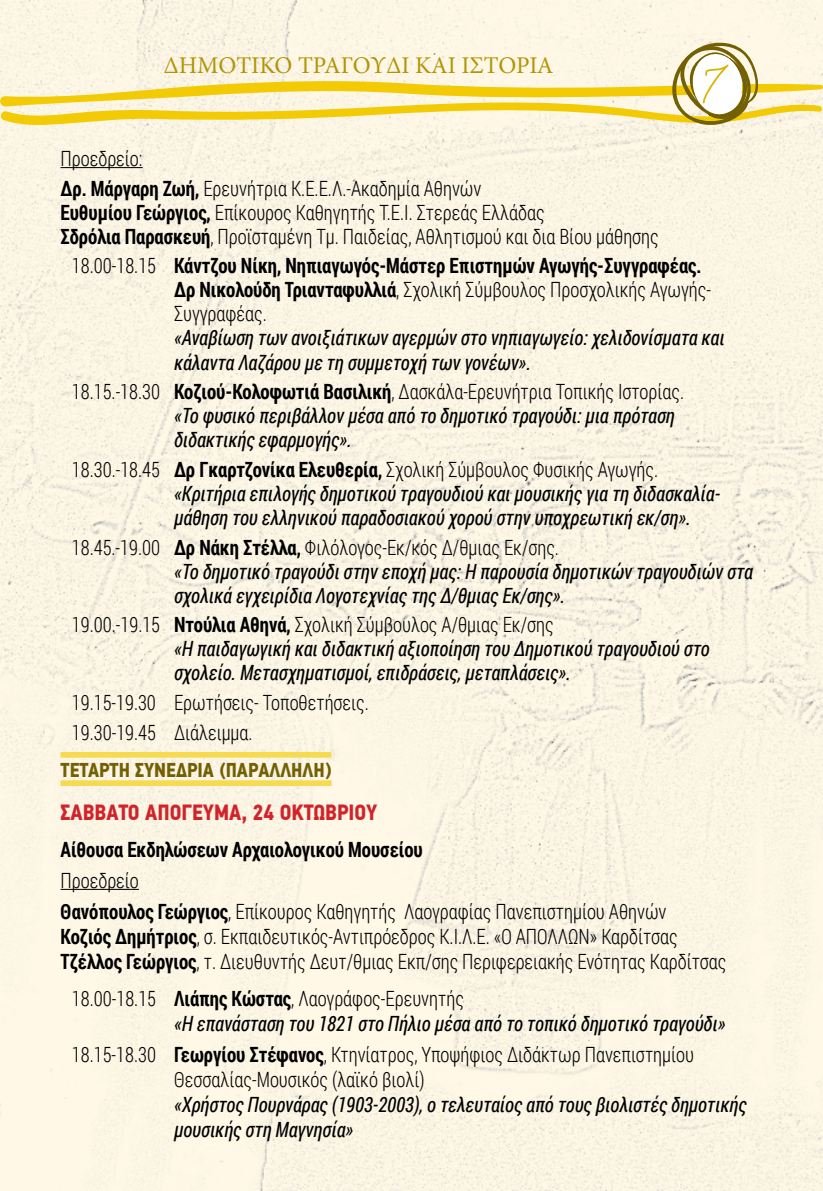
<style>
.page{position:relative;width:823px;height:1191px;background:#fff}
.page>*{position:absolute;margin:0;border:0;box-sizing:border-box;transform-origin:0 0}
.t1{font:54px "Aka Acid GR Calligram";color:#d8b605}
.t2{font:24px "Minion Pro";color:#b29504}
.t3{font:700 22px "PF Din Text Cond Pro";color:#d2232a}
.t4{font:italic 21px/24px "Roboto Condensed";color:#000;scale:.9 1}
.t5{font:300 21px/29.6px "Roboto Condensed";color:#000;scale:.9 1}
.t6{font:700 21px/24px "Roboto Condensed";color:#000;scale:.9 1}
.t7{font:700 20px "PF Din Text Cond Pro";color:#726002}
.s1{font-weight:700}
.s2{font-weight:300}
.s3{font-weight:300;font-style:normal}
.s4{font-weight:700;font-style:normal}
</style>
<div class="page">
<img style="left:0;top:0;width:822px;height:1191px">
<svg style="left:0;top:40px;width:822px;height:87px;background:#f6eab6"></svg>
<hr style="left:60px;top:167px;width:82px;height:1px;background:#000">
<div style="left:60px;top:752px;width:271px;height:5px;background:#f6db50"></div>
<div style="left:60px;top:780px;width:271px;height:6px;background:#f6db50"></div>
<hr style="left:60px;top:889px;width:79px;height:1px;background:#000">
<p class="t2" style="left:163px;top:49px;width:391px">ΔΗΜΟΤΙΚΟ ΤΡΑΓΟΥΔΙ ΚΑΙ ΙΣΤΟΡΙΑ</p>
<h1 class="t1" style="left:697px;top:55px;width:29px">7</h1>
<p class="t5" style="left:60px;top:143px;width:469px">Προεδρείο:<br><span class="s1">Δρ. Μάργαρη Ζωή,</span> Ερευνήτρια Κ.Ε.Ε.Λ.-Ακαδημία Αθηνών</p>
<p class="t5" style="left:60px;top:200px;width:665px;line-height:24px"><span class="s1">Ευθυμίου Γεώργιος,</span> Επίκουρος Καθηγητής Τ.Ε.Ι. Στερεάς Ελλάδας<br><span class="s1">Σδρόλια Παρασκευή</span>, Προϊσταμένη Τμ. Παιδείας, Αθλητισμού και δια Βίου μάθησης</p>
<p class="t6" style="left:174px;top:253px;width:598px;text-indent:-102px"><span class="s2">18.00-18.15</span> Κάντζου Νίκη, Νηπιαγωγός-Μάστερ Επιστημών Αγωγής-Συγγραφέας.<br>Δρ Νικολούδη Τριανταφυλλιά<span class="s2">, Σχολική Σύμβουλος Προσχολικής Αγωγής-<br>Συγγραφέας.</span></p>
<p class="t4" style="left:174px;top:325px;width:613px">«Αναβίωση των ανοιξιάτικων αγερμών στο νηπιαγωγείο: χελιδονίσματα και κάλαντα Λαζάρου με τη συμμετοχή των γονέων».</p>
<p class="t4" style="left:174px;top:379px;width:568px;text-indent:-102px"><span class="s3">18.15.-18.30</span> <span class="s4">Κοζιού-Κολοφωτιά Βασιλική</span><span class="s3">, Δασκάλα-Ερευνήτρια Τοπικής Ιστορίας. </span>«Το φυσικό περιβάλλον μέσα από το δημοτικό τραγούδι: μια πρόταση διδακτικής εφαρμογής».</p>
<p class="t4" style="left:174px;top:457px;width:608px;text-indent:-102px"><span class="s3">18.30.-18.45</span> <span class="s4">Δρ Γκαρτζονίκα Ελευθερία,</span> <span class="s3">Σχολική Σύμβουλος Φυσικής Αγωγής. </span>«Κριτήρια επιλογής δημοτικού τραγουδιού και μουσικής για τη διδασκαλία&shy;μάθηση του ελληνικού παραδοσιακού χορού στην υποχρεωτική εκ/ση».</p>
<p class="t4" style="left:174px;top:534px;width:644px;text-indent:-102px"><span class="s3">18.45.-19.00</span> <span class="s4">Δρ Νάκη Στέλλα,</span> <span class="s3">Φιλόλογος-Εκ/κός Δ/θμιας Εκ/σης.<br></span>«Το δημοτικό τραγούδι στην εποχή μας: Η παρουσία δημοτικών τραγουδιών στα σχολικά εγχειρίδια Λογοτεχνίας της Δ/θμιας Εκ/σης».</p>
<p class="t4" style="left:174px;top:612px;width:596px;text-indent:-102px"><span class="s3">19.00.-19.15</span> <span class="s4">Ντούλια Αθηνά,</span> <span class="s3">Σχολική Σύμβουλος Α/θμιας Εκ/σης<br></span>«Η παιδαγωγική και διδακτική αξιοποίηση του Δημοτικού τραγουδιού στο σχολείο. Μετασχηματισμοί, επιδράσεις, μεταπλάσεις».</p>
<p class="t5" style="left:72px;top:687px;width:331px">19.15-19.30 Ερωτήσεις- Τοποθετήσεις.<br>19.30-19.45 Διάλειμμα.</p>
<p class="t7" style="left:60px;top:758px;width:272px">ΤΕΤΑΡΤΗ ΣΥΝΕΔΡΙΑ (ΠΑΡΑΛΛΗΛΗ)</p>
<p class="t3" style="left:60px;top:799px;width:318px">ΣΑΒΒΑΤΟ ΑΠΟΓΕΥΜΑ, 24 ΟΚΤΩΒΡΙΟΥ</p>
<p class="t6" style="left:60px;top:836px;width:404px">Αίθουσα Εκδηλώσεων Αρχαιολογικού Μουσείου</p>
<p class="t5" style="left:60px;top:864px;width:674px;line-height:30.8px">Προεδρείο<br><span class="s1">Θανόπουλος Γεώργιος</span>, Επίκουρος Καθηγητής Λαογραφίας Πανεπιστημίου Αθηνών</p>
<p class="t5" style="left:60px;top:923px;width:740px;line-height:25.2px"><span class="s1">Κοζιός Δημήτριος</span>, σ. Εκπαιδευτικός-Αντιπρόεδρος Κ.Ι.Λ.Ε. «Ο ΑΠΟΛΛΩΝ» Καρδίτσας<br><span class="s1">Τζέλλος Γεώργιος</span>, τ. Διευθυντής Δευτ/θμιας Εκπ/σης Περιφερειακής Ενότητας Καρδίτσας</p>
<p class="t4" style="left:174px;top:985px;width:613px;line-height:25.2px;text-indent:-102px"><span class="s3">18.00-18.15</span> <span class="s4">Λιάπης Κώστας</span><span class="s3">, Λαογράφος-Ερευνητής<br></span>«Η επανάσταση του 1821 στο Πήλιο μέσα από το τοπικό δημοτικό τραγούδι»</p>
<p class="t5" style="left:174px;top:1041px;width:579px;line-height:25.2px;text-indent:-102px">18.15-18.30 <span class="s1">Γεωργίου Στέφανος</span>, Κτηνίατρος, Υποψήφιος Διδάκτωρ Πανεπιστημίου<br>Θεσσαλίας-Μουσικός (λαϊκό βιολί)</p>
<p class="t4" style="left:174px;top:1091px;width:637px;line-height:25.2px">«Χρήστος Πουρνάρας (1903-2003), ο τελευταίος από τους βιολιστές δημοτικής μουσικής στη Μαγνησία»</p>
</div>
